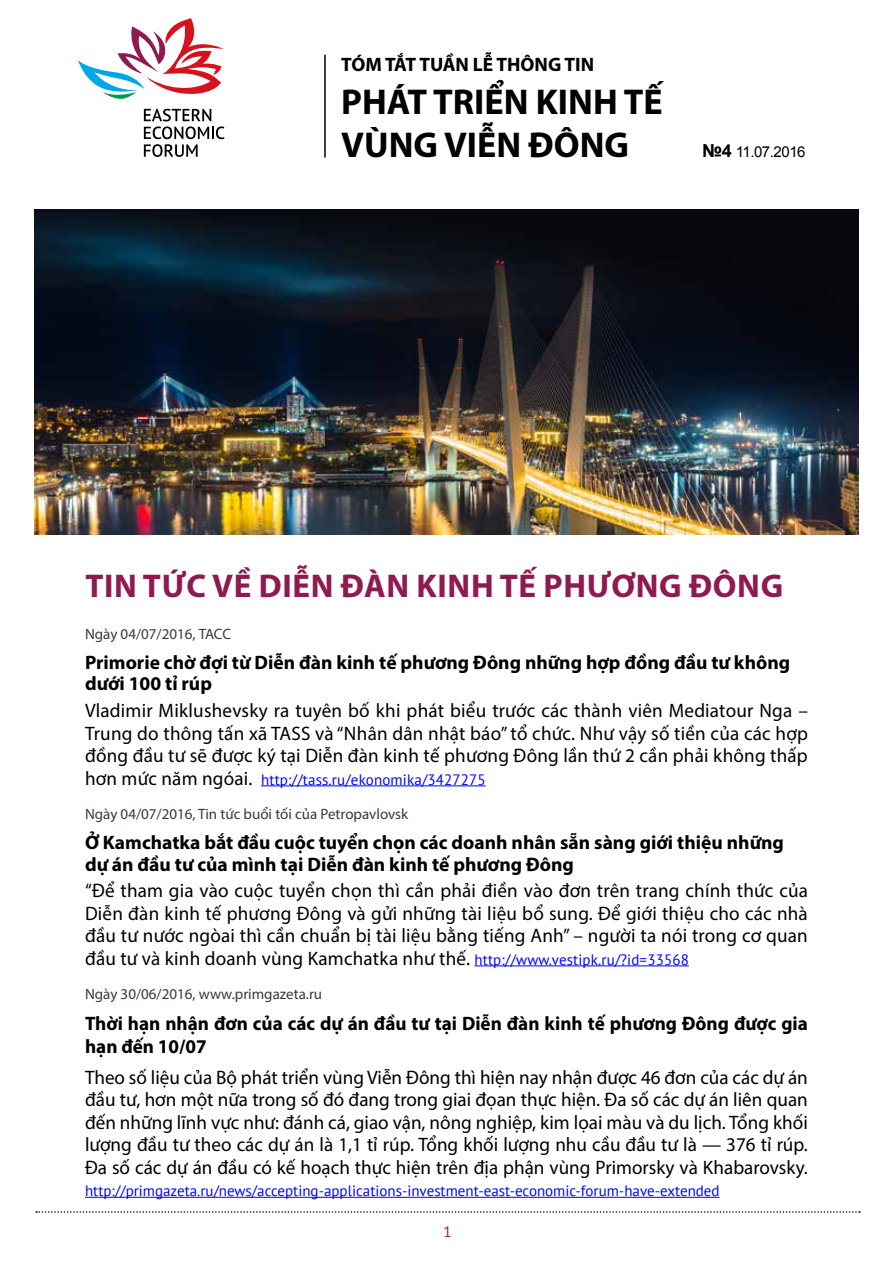
<style>
.page{position:relative;width:893px;height:1263px;background:#fff}
.page>*{position:absolute;margin:0;border:0;box-sizing:border-box;transform-origin:0 0}
.t1{font:700 36px/43.2px "Myriad Pro";color:#000}
.t2{font:700 33px "Myriad Pro";letter-spacing:.02em;color:#8f1a50}
.t3{font:19.5px/22.5px "Myriad Pro";letter-spacing:.01em;color:#000;text-align:justify}
.t4{font:700 19.5px/21.5px "Myriad Pro";color:#000}
.t5{font:15px "PT Sans";color:#00f}
.t6{font:15px "Myriad Pro";color:#3d3936}
.t7{font:15px "Arial";letter-spacing:-.03em;color:#000}
.t8{font:15px "PT Sans";color:#9e1459}
.s1{font-weight:700;font-size:18px}
.s2{font-family:"Myriad Pro";font-size:19.5px;color:#000}
.s3{font-family:"PT Sans";font-size:15px;color:#00f}
</style>
<div class="page">
<svg style="left:36px;top:1211px;width:824px;height:2px"></svg>
<img style="left:34px;top:209px;width:825px;height:326px">
<hr style="left:324px;top:55px;width:2px;height:103px;background:#000">
<hr style="left:261px;top:785px;width:225px;height:1px;background:#00f">
<hr style="left:474px;top:965px;width:215px;height:1px;background:#00f">
<hr style="left:85px;top:1197px;width:635px;height:1px;background:#00f">
<svg style="left:78px;top:18px;width:146px;height:81px"></svg>
<svg style="left:144px;top:109px;width:80px;height:48px"></svg>
<p class="t4" style="left:341px;top:53px;width:254px">TÓM TẮT TUẦN LỄ THÔNG TIN</p>
<h1 class="t1" style="left:341px;top:79px;width:323px">PHÁT TRIỂN KINH TẾ<br>VÙNG VIỄN ĐÔNG</h1>
<p class="t7" style="left:702px;top:142px;width:105px"><span class="s1">№4</span> 11.07.2016</p>
<h2 class="t2" style="left:85px;top:564px;width:699px">TIN TỨC VỀ DIỄN ĐÀN KINH TẾ PHƯƠNG ĐÔNG</h2>
<p class="t6" style="left:85px;top:625px;width:148px">Ngày 04/07/2016, ТАСС</p>
<p class="t4" style="left:85px;top:651px;width:707px">Primorie chờ đợi từ Diễn đàn kinh tế phương Đông những hợp đồng đầu tư không dưới 100 tỉ rúp</p>
<p class="t3" style="left:85px;top:699px;width:724px">Vladimir Miklushevsky ra tuyên bố khi phát biểu trước các thành viên Mediatour Nga – Trung do thông tấn xã TASS và “Nhân dân nhật báo” tổ chức. Như vậy số tiền của các hợp đồng đầu tư sẽ được ký tại Diễn đàn kinh tế phương Đông lần thứ 2 cần phải không thấp</p>
<p class="t5" style="left:85px;top:770px;width:402px"><span class="s2">hơn mức năm ngóai.</span> http://tass.ru/ekonomika/3427275</p>
<p class="t6" style="left:85px;top:805px;width:325px">Ngày 04/07/2016, Tin tức buổi tối của Petropavlovsk</p>
<p class="t4" style="left:85px;top:831px;width:700px">Ở Kamchatka bắt đầu cuộc tuyển chọn các doanh nhân sẵn sàng giới thiệu những dự án đầu tư của mình tại Diễn đàn kinh tế phương Đông</p>
<p class="t3" style="left:85px;top:879px;width:724px">“Để tham gia vào cuộc tuyển chọn thì cần phải điền vào đơn trên trang chính thức của Diễn đàn kinh tế phương Đông và gửi những tài liệu bổ sung. Để giới thiệu cho các nhà đầu tư nước ngòai thì cần chuẩn bị tài liệu bằng tiếng Anh” – người ta nói trong cơ quan đầu tư và kinh doanh vùng Kamchatka như thế. <span class="s3">http://www.vestipk.ru/?id=33568</span></p>
<p class="t6" style="left:85px;top:985px;width:239px">Ngày 30/06/2016, www.primgazeta.ru</p>
<p class="t4" style="left:85px;top:1012px;width:724px;line-height:22.5px">Thời hạn nhận đơn của các dự án đầu tư tại Diễn đàn kinh tế phương Đông được gia hạn đến 10/07</p>
<p class="t3" style="left:85px;top:1065px;width:724px">Theo số liệu của Bộ phát triển vùng Viễn Đông thì hiện nay nhận được 46 đơn của các dự án đầu tư, hơn một nữa trong số đó đang trong giai đọan thực hiện. Đa số các dự án liên quan đến những lĩnh vực như: đánh cá, giao vận, nông nghiệp, kim lọai màu và du lịch. Tổng khối lượng đầu tư theo các dự án là 1,1 tỉ rúp. Tổng khối lượng nhu cầu đầu tư là — 376 tỉ rúp.<br>Đa số các dự án đầu có kế hoạch thực hiện trên địa phận vùng Primorsky và Khabarovsky.</p>
<p class="t5" style="left:85px;top:1181px;width:636px">http://primgazeta.ru/news/accepting-applications-investment-east-economic-forum-have-extended</p>
<p class="t8" style="left:443px;top:1222px;width:10px">1</p>
</div>
